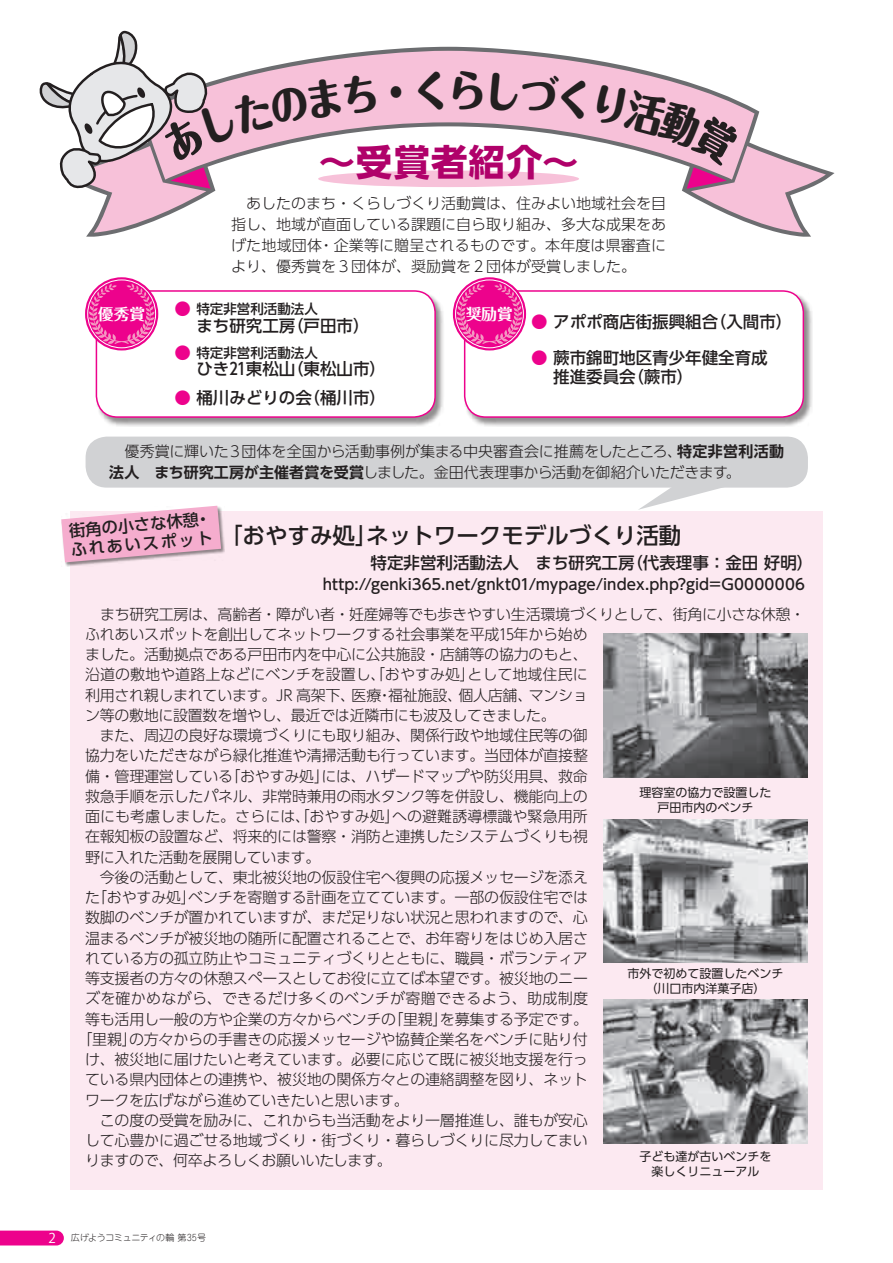
<style>
.page{position:relative;width:893px;height:1263px;background:#fff}
.page>*{position:absolute;margin:0;border:0;box-sizing:border-box;transform-origin:0 0}
.t1{font:700 36.45px "UD Shin Go Pro";letter-spacing:.03em;color:#b0016a}
.t2{font:500 22.5px "UD Shin Go Pro";color:#231f20}
.t3{font:500 16.5px "UD Shin Go Pro";color:#231f20}
.t4{font:500 16.35px "UD Shin Go Pro";color:#231f20}
.t5{font:700 15.6px "Folk Pro";color:#fff}
.t6{font:300 15px/20.2px "UD Shin Go Pro";letter-spacing:-.015em;color:#231f20;text-align:justify}
.t7{font:500 15px "UD Shin Go Pro";letter-spacing:.01em;color:#231f20}
.t8{font:300 15px "UD Shin Go Pro";letter-spacing:.02em;color:#231f20}
.t9{font:500 13.5px "UD Shin Go Pro";color:#231f20}
.t10{font:13.5px "Koz Go Pro";color:#fff}
.t11{font:12px "UD Shin Go Pro";color:#231f20}
.t12{font:300 9px "Jun 101 Pro";letter-spacing:-.035em;color:#231f20}
.s1{font-size:16.5px;color:#ed028c}
.s2{color:#ed028c}
.s3{font-family:"UD Shin Go Pro De";font-weight:700}
</style>
<div class="page">
<div style="left:70px;top:512px;width:753px;height:678px;background:#fce9f1"></div>
<svg style="left:86px;top:47px;width:748px;height:190px"></svg>
<svg style="left:377px;top:51px;width:377px;height:129px"></svg>
<div style="left:95px;top:290px;width:350px;height:136px;background:#231f20;opacity:.5"></div>
<div style="left:96px;top:291px;width:339px;height:126px;background:#fff;border-radius:21px"></div>
<div style="left:96px;top:290px;width:340px;height:128px;border:2px solid #ed028c;border-radius:21px"></div>
<div style="left:463px;top:290px;width:350px;height:136px;background:#231f20;opacity:.5"></div>
<div style="left:465px;top:291px;width:338px;height:126px;background:#fff;border-radius:21px"></div>
<div style="left:464px;top:290px;width:340px;height:128px;border:2px solid #ed028c;border-radius:21px"></div>
<div style="left:318px;top:171px;width:261px;height:16px;background:#f7c1d9;border-radius:50%"></div>
<div style="left:86px;top:437px;width:722px;height:51px;background:#d1d2d4;border-radius:21px"></div>
<div style="left:61px;top:506px;width:164px;height:61px;background:#231f20;opacity:.5"></div>
<svg style="left:61px;top:506px;width:160px;height:56px"></svg>
<svg style="left:85px;top:277px;width:73px;height:73px"></svg>
<div style="left:87px;top:280px;width:69px;height:68px;border:1px solid #fff;border-radius:50%"></div>
<svg style="left:89px;top:284px;width:66px;height:60px;background:#ef33a0"></svg>
<svg style="left:453px;top:277px;width:73px;height:73px"></svg>
<div style="left:455px;top:280px;width:69px;height:68px;border:1px solid #fff;border-radius:50%"></div>
<svg style="left:456px;top:284px;width:66px;height:60px;background:#ef34a0"></svg>
<svg style="left:638px;top:487px;width:99px;height:23px"></svg>
<svg style="left:0;top:1230px;width:64px;height:15px"></svg>
<img style="left:603px;top:633px;width:205px;height:145px">
<img style="left:604px;top:819px;width:203px;height:144px">
<img style="left:604px;top:999px;width:203px;height:144px">
<svg style="left:39px;top:30px;width:338px;height:203px"></svg>
<svg style="left:390px;top:86px;width:12px;height:12px"></svg>
<svg style="left:418px;top:71px;width:25px;height:39px"></svg>
<svg style="left:453px;top:71px;width:30px;height:39px"></svg>
<div style="left:490px;top:72px;width:98px;height:48px;background:#f7c1d9"></div>
<svg style="left:594px;top:84px;width:232px;height:149px"></svg>
<p class="t1" style="left:319px;top:132px;width:261px">～受賞者紹介～</p>
<p class="t6" style="left:231px;top:192px;width:436px;line-height:21px">　あしたのまち・くらしづくり活動賞は、住みよい地域社会を目指し、地域が直面している課題に自ら取り組み、多大な成果をあげた地域団体・企業等に贈呈されるものです。本年度は県審査により、優秀賞を３団体が、奨励賞を２団体が受賞しました。</p>
<p class="t9" style="left:174px;top:298px;width:145px"><span class="s1">●</span> 特定非営利活動法人</p>
<p class="t3" style="left:196px;top:312px;width:175px">まち研究工房（戸田市）</p>
<p class="t9" style="left:174px;top:342px;width:145px"><span class="s1">●</span> 特定非営利活動法人</p>
<p class="t3" style="left:196px;top:356px;width:191px">ひき２１東松山（東松山市）</p>
<p class="t3" style="left:174px;top:384px;width:213px"><span class="s2">●</span> 桶川みどりの会（桶川市）</p>
<p class="t5" style="left:98px;top:301px;width:48px">優秀賞</p>
<p class="t5" style="left:466px;top:301px;width:48px">奨励賞</p>
<p class="t3" style="left:531px;top:308px;width:263px"><span class="s2">●</span> アポポ商店街振興組合（入間市）</p>
<p class="t3" style="left:531px;top:344px;width:238px"><span class="s2">●</span> 蕨市錦町地区青少年健全育成</p>
<p class="t3" style="left:537px;top:364px;width:158px">　推進委員会（蕨市）</p>
<p class="t6" style="left:109px;top:441px;width:676px;line-height:21px">　優秀賞に輝いた３団体を全国から活動事例が集まる中央審査会に推薦をしたところ、<span class="s3">特定非営利活動法人　まち研究工房が主催者賞を受賞</span>しました。金田代表理事から活動を御紹介いただきます。</p>
<p class="t4" style="left:68px;top:518px;width:144px;rotate:-5deg">街角の小さな休憩・</p>
<p class="t2" style="left:85px;top:517px;width:598px">　　　　　　 「おやすみ処」ネットワークモデルづくり活動</p>
<p class="t3" style="left:371px;top:549px;width:444px">特定非営利活動法人　まち研究工房（代表理事：金田好明）</p>
<p class="t7" style="left:323px;top:572px;width:484px">http://genki365.net/gnkt01/mypage/index.php?gid=G0000006</p>
<p class="t6" style="left:85px;top:603px;width:721px;text-align:left">　まち研究工房は、高齢者・障がい者・妊産婦等でも歩きやすい生活環境づくりとして、街角に小さな休憩・ふれあいスポットを創出してネットワークする社会事業を平成１５年から始め<br>ました。活動拠点である戸田市内を中心に公共施設・店舗等の協力のもと、<br>沿道の敷地や道路上などにベンチを設置し、「おやすみ処」として地域住民に<br>利用され親しまれています。JR 高架下、医療・福祉施設、個人店舗、マンショ<br>ン等の敷地に設置数を増やし、最近では近隣市にも波及してきました。</p>
<p class="t6" style="left:85px;top:725px;width:504px">　また、周辺の良好な環境づくりにも取り組み、関係行政や地域住民等の御協力をいただきながら緑化推進や清掃活動も行っています。当団体が直接整備・管理運営している「おやすみ処」には、ハザードマップや防災用具、救命救急手順を示したパネル、非常時兼用の雨水タンク等を併設し、機能向上の面にも考慮しました。さらには、「おやすみ処」への避難誘導標識や緊急用所在報知板の設置など、将来的には警察・消防と連携したシステムづくりも視野に入れた活動を展開しています。</p>
<p class="t6" style="left:85px;top:866px;width:504px">　今後の活動として、東北被災地の仮設住宅へ復興の応援メッセージを添え</p>
<p class="t6" style="left:85px;top:887px;width:504px">た「おやすみ処」ベンチを寄贈する計画を立てています。一部の仮設住宅では</p>
<p class="t6" style="left:85px;top:907px;width:504px">数脚のベンチが置かれていますが、まだ足りない状況と思われますので、心</p>
<p class="t6" style="left:85px;top:927px;width:504px">温まるベンチが被災地の随所に配置されることで、お年寄りをはじめ入居さ</p>
<p class="t6" style="left:85px;top:947px;width:504px">れている方の孤立防止やコミュニティづくりとともに、職員・ボランティア</p>
<p class="t6" style="left:85px;top:968px;width:504px">等支援者の方々の休憩スペースとしてお役に立てば本望です。被災地のニー</p>
<p class="t8" style="left:85px;top:986px;width:504px">ズを確かめながら、できるだけ多くのベンチが寄贈できるよう、助成制度</p>
<p class="t6" style="left:85px;top:1008px;width:504px">等も活用し一般の方や企業の方々からベンチの「里親」を募集する予定です。</p>
<p class="t6" style="left:78px;top:1028px;width:512px">「里親」の方々からの手書きの応援メッセージや協賛企業名をベンチに貼り付</p>
<p class="t6" style="left:85px;top:1049px;width:504px">け、被災地に届けたいと考えています。必要に応じて既に被災地支援を行っ</p>
<p class="t6" style="left:85px;top:1069px;width:504px">ている県内団体との連携や、被災地の関係方々との連絡調整を図り、ネット</p>
<p class="t6" style="left:85px;top:1089px;width:325px">ワークを広げながら進めていきたいと思います。</p>
<p class="t6" style="left:85px;top:1109px;width:504px">　この度の受賞を励みに、これからも当活動をより一層推進し、誰もが安心して心豊かに過ごせる地域づくり・街づくり・暮らしづくりに尽力してまいりますので、何卒よろしくお願いいたします。</p>
<p class="t4" style="left:70px;top:536px;width:144px;rotate:-5deg">ふれあいスポット</p>
<p class="t11" style="left:639px;top:782px;width:133px">理容室の協力で設置した</p>
<p class="t11" style="left:657px;top:797px;width:97px">戸田市内のベンチ</p>
<p class="t11" style="left:627px;top:963px;width:158px">市外で初めて設置したベンチ</p>
<p class="t11" style="left:645px;top:978px;width:121px">（川口市内洋菓子店）</p>
<p class="t11" style="left:639px;top:1146px;width:134px">子ども達が古いベンチを</p>
<p class="t11" style="left:651px;top:1161px;width:109px">楽しくリニューアル</p>
<p class="t10" style="left:48px;top:1230px;width:9px">2</p>
<p class="t12" style="left:71px;top:1230px;width:137px">広げようコミュニティの輪 第３5号</p>
</div>
